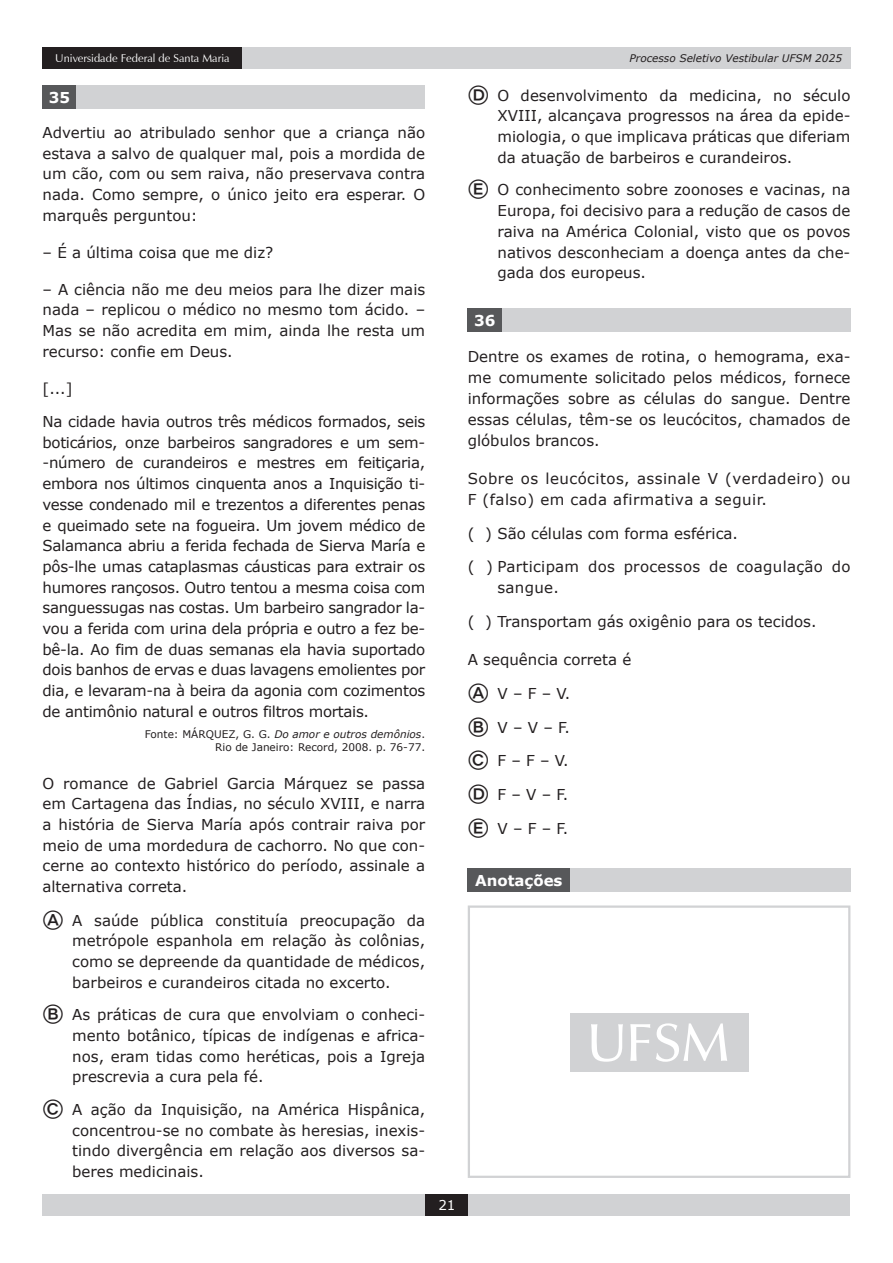
<style>
.page{position:relative;width:893px;height:1263px;background:#fff}
.page>*{position:absolute;margin:0;border:0;box-sizing:border-box;transform-origin:0 0}
.t1{font:15px/20.7px "Verdana";color:#231f20;text-align:justify}
.t2{font:15px/21px "Verdana";letter-spacing:.03em;color:#231f20}
.t3{font:15px/21px "Verdana";letter-spacing:.02em;color:#231f20}
.t4{font:700 15px "Verdana";color:#fff}
.t5{font:13.5px "Verdana";color:#fff}
.t6{font:11.25px "Zapf Humanist 601 BT";color:#fff}
.t7{font:10.5px/12.6px "Verdana";color:#231f20;text-align:right}
.t8{font:italic 10.5px "Verdana";color:#231f20}
.s1{font-style:italic}
.s2{font-family:"Bundesbahn Pi Three";font-size:22.5px}
</style>
<div class="page">
<div style="left:234px;top:47px;width:616px;height:22px;background:#d1d2d4"></div>
<div style="left:43px;top:1194px;width:807px;height:22px;background:#d1d2d4"></div>
<div style="left:425px;top:1194px;width:43px;height:22px;background:#231f20"></div>
<div style="left:43px;top:47px;width:199px;height:22px;background:#231f20"></div>
<div style="left:43px;top:85px;width:34px;height:24px;background:#57585a"></div>
<div style="left:77px;top:85px;width:348px;height:24px;background:#d1d2d4"></div>
<div style="left:468px;top:308px;width:34px;height:24px;background:#57585a"></div>
<div style="left:502px;top:308px;width:348px;height:24px;background:#d1d2d4"></div>
<div style="left:570px;top:1013px;width:178px;height:59px;background:#d1d2d4"></div>
<svg style="left:591px;top:1023px;width:136px;height:39px"></svg>
<div style="left:468px;top:905px;width:382px;height:273px;border:2px solid #d1d2d4"></div>
<div style="left:468px;top:868px;width:102px;height:24px;background:#57585a"></div>
<div style="left:570px;top:868px;width:280px;height:24px;background:#d1d2d4"></div>
<p class="t6" style="left:55px;top:51px;width:176px">Universidade Federal de Santa Maria</p>
<p class="t8" style="left:630px;top:51px;width:214px">Processo Seletivo Vestibular UFSM 2025</p>
<p class="t4" style="left:49px;top:87px;width:23px">35</p>
<p class="t1" style="left:43px;top:122px;width:384px">Advertiu ao atribulado senhor que a criança não estava a salvo de qualquer mal, pois a mordida de um cão, com ou sem raiva, não preservava contra nada. Como sempre, o único jeito era esperar. O marquês perguntou:</p>
<p class="t1" style="left:43px;top:242px;width:232px">– É a última coisa que me diz?</p>
<p class="t1" style="left:43px;top:279px;width:384px">– A ciência não me deu meios para lhe dizer mais nada – replicou o médico no mesmo tom ácido. – Mas se não acredita em mim, ainda lhe resta um recurso: confie em Deus.</p>
<p class="t1" style="left:43px;top:378px;width:31px">[...]</p>
<p class="t1" style="left:43px;top:411px;width:384px">Na cidade havia outros três médicos formados, seis boticários, onze barbeiros sangradores e um sem--número de curandeiros e mestres em feitiçaria, embora nos últimos cinquenta anos a Inquisição ti&shy;vesse condenado mil e trezentos a diferentes penas e queimado sete na fogueira. Um jovem médico de Salamanca abriu a ferida fechada de Sierva María e pôs-lhe umas cataplasmas cáusticas para extrair os humores rançosos. Outro tentou a mesma coisa com sanguessugas nas costas. Um barbeiro sangrador la&shy;vou a ferida com urina dela própria e outro a fez be&shy;bê-la. Ao fim de duas semanas ela havia suportado dois banhos de ervas e duas lavagens emolientes por dia, e levaram-na à beira da agonia com cozimentos de antimônio natural e outros filtros mortais.</p>
<p class="t7" style="left:145px;top:728px;width:282px">Fonte: MÁRQUEZ, G. G. <span class="s1">Do amor e outros demônios</span>.<br>Rio de Janeiro: Record, 2008. p. 76-77.</p>
<p class="t1" style="left:43px;top:773px;width:384px">O romance de Gabriel Garcia Márquez se passa em Cartagena das Índias, no século XVIII, e narra a história de Sierva María após contrair raiva por meio de uma mordedura de cachorro. No que con&shy;cerne ao contexto histórico do período, assinale a alternativa correta.</p>
<p class="t1" style="left:72px;top:909px;width:354px;text-indent:-30px"><span class="s2">A</span> A saúde pública constituía preocupação da metrópole espanhola em relação às colônias, como se depreende da quantidade de médicos, barbeiros e curandeiros citada no excerto.</p>
<p class="t1" style="left:72px;top:1004px;width:354px;text-indent:-30px"><span class="s2">B</span> As práticas de cura que envolviam o conheci&shy;mento botânico, típicas de indígenas e africa&shy;nos, eram tidas como heréticas, pois a Igreja prescrevia a cura pela fé.</p>
<p class="t1" style="left:72px;top:1099px;width:354px;text-indent:-30px"><span class="s2">C</span> A ação da Inquisição, na América Hispânica, concentrou-se no combate às heresias, inexis&shy;tindo divergência em relação aos diversos sa&shy;beres medicinais.</p>
<p class="t1" style="left:497px;top:85px;width:354px;text-indent:-30px"><span class="s2">D</span> O desenvolvimento da medicina, no século XVIII, alcançava progressos na área da epide&shy;miologia, o que implicava práticas que diferiam da atuação de barbeiros e curandeiros.</p>
<p class="t1" style="left:497px;top:180px;width:354px;text-indent:-30px"><span class="s2">E</span> O conhecimento sobre zoonoses e vacinas, na Europa, foi decisivo para a redução de casos de raiva na América Colonial, visto que os povos nativos desconheciam a doença antes da che&shy;gada dos europeus.</p>
<p class="t4" style="left:474px;top:310px;width:23px">36</p>
<p class="t1" style="left:468px;top:346px;width:384px">Dentre os exames de rotina, o hemograma, exa&shy;me comumente solicitado pelos médicos, fornece informações sobre as células do sangue. Dentre essas células, têm-se os leucócitos, chamados de glóbulos brancos.</p>
<p class="t2" style="left:468px;top:468px;width:384px">Sobre os leucócitos, assinale V (verdadeiro) ou<br>F (falso) em cada afirmativa a seguir.</p>
<p class="t1" style="left:468px;top:522px;width:272px">( ) São células com forma esférica.</p>
<p class="t3" style="left:497px;top:556px;width:354px;text-indent:-30px">( ) Participam dos processos de coagulação do sangue.</p>
<p class="t1" style="left:468px;top:611px;width:350px">( ) Transportam gás oxigênio para os tecidos.</p>
<p class="t1" style="left:468px;top:649px;width:165px">A sequência correta é</p>
<p class="t1" style="left:468px;top:683px;width:104px"><span class="s2">A</span> V – F – V.</p>
<p class="t1" style="left:468px;top:717px;width:104px"><span class="s2">B</span> V – V – F.</p>
<p class="t1" style="left:468px;top:750px;width:102px"><span class="s2">C</span> F – F – V.</p>
<p class="t1" style="left:468px;top:784px;width:102px"><span class="s2">D</span> F – V – F.</p>
<p class="t1" style="left:468px;top:818px;width:102px"><span class="s2">E</span> V – F – F.</p>
<p class="t4" style="left:475px;top:869px;width:89px">Anotações</p>
<p class="t5" style="left:438px;top:1196px;width:19px">21</p>
</div>
